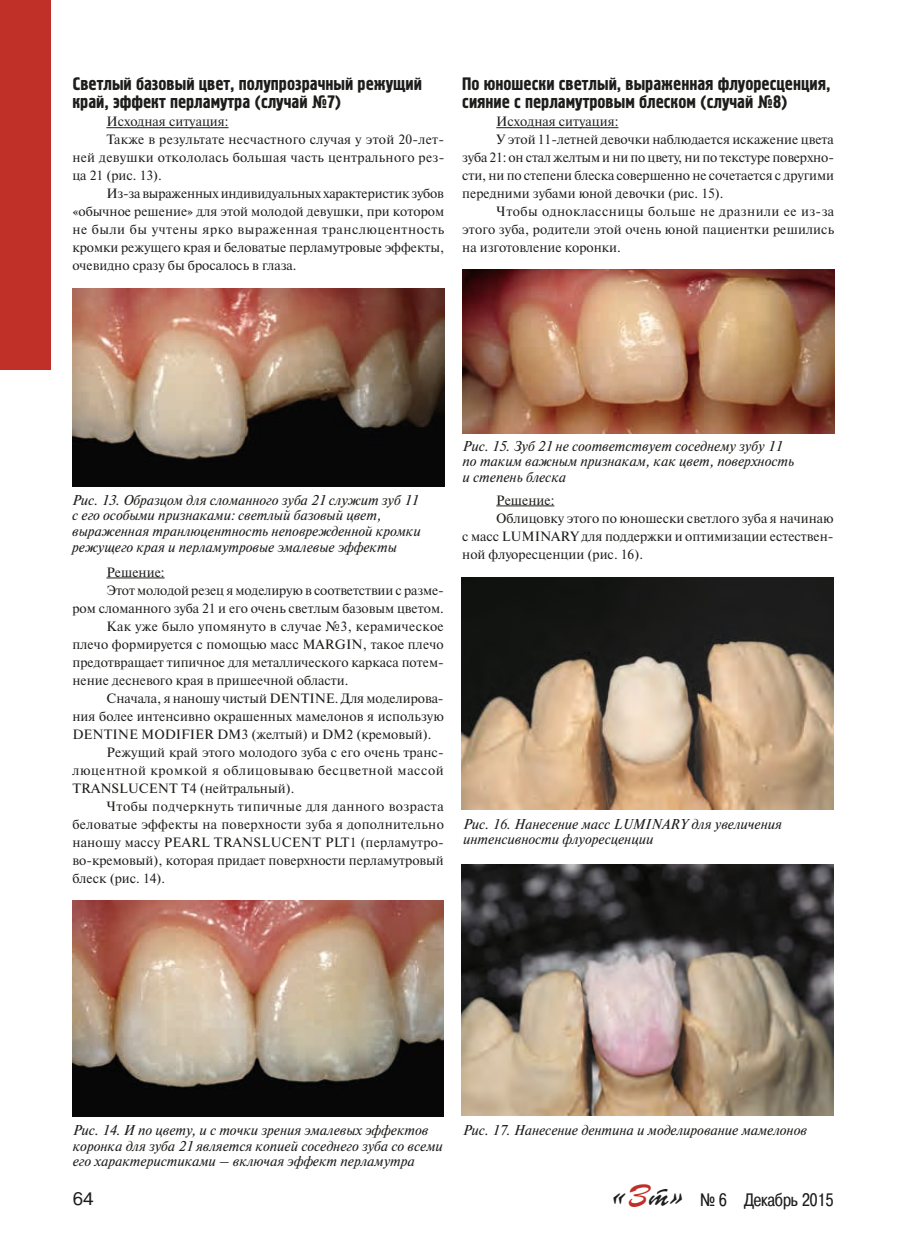
<style>
.page{position:relative;width:915px;height:1255px;background:#fff}
.page>*{position:absolute;margin:0;border:0;box-sizing:border-box;transform-origin:0 0}
.t1{font:18px/18px "Hermes C";color:#1d1d1b}
.t2{font:18px "Pragmatica Cond C";color:#1d1d1b}
.t3{font:18px "Pragmatica C";color:#1d1d1b}
.t4{font:italic 14.25px/15.8px "Newton C";color:#1d1d1b}
.t5{font:13.5px "Newton C";color:#1d1d1b}
.t6{font:13.5px "Newton C";letter-spacing:.02em;color:#1d1d1b}
.t7{font:13.5px "Newton C";letter-spacing:.04em;color:#1d1d1b}
.t8{font:13.5px "Newton C";letter-spacing:.035em;color:#1d1d1b}
.s1{font-family:"Parsek C";font-size:30px}
.s2{font-family:"Parsek C";font-size:30px;color:#c13028}
</style>
<div class="page">
<div style="left:0;top:0;width:51px;height:370px;background:#c13028"></div>
<hr style="left:106px;top:127px;width:122px;height:1px;background:#1d1d1b">
<hr style="left:496px;top:127px;width:122px;height:1px;background:#1d1d1b">
<img style="left:72px;top:288px;width:372px;height:198px">
<img style="left:72px;top:900px;width:371px;height:216px">
<hr style="left:106px;top:577px;width:58px;height:1px;background:#1d1d1b">
<img style="left:462px;top:270px;width:371px;height:163px">
<img style="left:461px;top:577px;width:372px;height:232px">
<hr style="left:496px;top:505px;width:58px;height:1px;background:#1d1d1b">
<img style="left:461px;top:864px;width:371px;height:251px">
<h1 class="t1" style="left:72px;top:76px;width:351px">Светлый базовый цвет, полупрозрачный режущий край, эффект перламутра (случай №7)</h1>
<p class="t5" style="left:106px;top:114px;width:124px">Исходная ситуация:</p>
<p class="t6" style="left:106px;top:132px;width:339px">Также в результате несчастного случая у этой 20-лет-</p>
<p class="t6" style="left:72px;top:150px;width:373px">ней девушки откололась большая часть центрального рез-</p>
<p class="t5" style="left:72px;top:168px;width:91px">ца 21 (рис. 13).</p>
<p class="t5" style="left:106px;top:186px;width:339px">Из-за выраженных индивидуальных характеристик зубов</p>
<p class="t5" style="left:72px;top:204px;width:373px">«обычное решение» для этой молодой девушки, при котором</p>
<p class="t7" style="left:72px;top:222px;width:373px">не были бы учтены ярко выраженная транслюцентность</p>
<p class="t5" style="left:72px;top:240px;width:373px">кромки режущего края и беловатые перламутровые эффекты,</p>
<p class="t5" style="left:72px;top:258px;width:226px">очевидно сразу бы бросалось в глаза.</p>
<h1 class="t1" style="left:462px;top:76px;width:369px">По юношески светлый, выраженная флуоресценция, сияние с перламутровым блеском (случай №8)</h1>
<p class="t5" style="left:496px;top:114px;width:124px">Исходная ситуация:</p>
<p class="t5" style="left:496px;top:132px;width:339px">У этой 11-летней девочки наблюдается искажение цвета</p>
<p class="t5" style="left:462px;top:150px;width:373px">зуба 21: он стал желтым и ни по цвету, ни по текстуре поверхно-</p>
<p class="t5" style="left:462px;top:168px;width:373px">сти, ни по степени блеска совершенно не сочетается с другими</p>
<p class="t5" style="left:462px;top:186px;width:263px">передними зубами юной девочки (рис. 15).</p>
<p class="t8" style="left:496px;top:204px;width:339px">Чтобы одноклассницы больше не дразнили ее из-за</p>
<p class="t5" style="left:462px;top:222px;width:373px">этого зуба, родители этой очень юной пациентки решились</p>
<p class="t5" style="left:462px;top:240px;width:160px">на изготовление коронки.</p>
<p class="t4" style="left:72px;top:492px;width:350px">Рис. 13. Образцом для сломанного зуба 21 служит зуб 11 с его особыми признаками: светлый базовый цвет, выраженная транлюцентность неповрежденной кромки режущего края и перламутровые эмалевые эффекты</p>
<p class="t5" style="left:106px;top:564px;width:60px">Решение:</p>
<p class="t5" style="left:106px;top:582px;width:339px">Этот молодой резец я моделирую в соответствии с разме-</p>
<p class="t5" style="left:72px;top:600px;width:373px">ром сломанного зуба 21 и его очень светлым базовым цветом.</p>
<p class="t6" style="left:106px;top:618px;width:338px">Как уже было упомянуто в случае №3, керамическое</p>
<p class="t5" style="left:72px;top:636px;width:372px">плечо формируется с помощью масс MARGIN, такое плечо</p>
<p class="t5" style="left:72px;top:654px;width:373px">предотвращает типичное для металлического каркаса потем-</p>
<p class="t5" style="left:72px;top:672px;width:277px">нение десневого края в пришеечной области.</p>
<p class="t5" style="left:106px;top:690px;width:338px">Сначала, я наношу чистый DENTINE. Для моделирова-</p>
<p class="t5" style="left:72px;top:708px;width:373px">ния более интенсивно окрашенных мамелонов я использую</p>
<p class="t5" style="left:72px;top:726px;width:360px">DENTINE MODIFIER DM3 (желтый) и DM2 (кремовый).</p>
<p class="t5" style="left:106px;top:744px;width:339px">Режущий край этого молодого зуба с его очень транс-</p>
<p class="t7" style="left:72px;top:762px;width:373px">люцентной кромкой я облицовываю бесцветной массой</p>
<p class="t5" style="left:72px;top:780px;width:223px">TRANSLUCENT T4 (нейтральный).</p>
<p class="t8" style="left:106px;top:798px;width:338px">Чтобы подчеркнуть типичные для данного возраста</p>
<p class="t6" style="left:72px;top:816px;width:373px">беловатые эффекты на поверхности зуба я дополнительно</p>
<p class="t5" style="left:72px;top:834px;width:373px">наношу массу PEARL TRANSLUCENT PLT1 (перламутро-</p>
<p class="t5" style="left:72px;top:852px;width:373px">во-кремовый), которая придает поверхности перламутровый</p>
<p class="t5" style="left:72px;top:870px;width:94px">блеск (рис. 14).</p>
<p class="t4" style="left:462px;top:438px;width:333px">Рис. 15. Зуб 21 не соответствует соседнему зубу 11 по таким важным признакам, как цвет, поверхность и степень блеска</p>
<p class="t5" style="left:496px;top:492px;width:60px">Решение:</p>
<p class="t5" style="left:496px;top:510px;width:339px">Облицовку этого по юношески светлого зуба я начинаю</p>
<p class="t5" style="left:462px;top:528px;width:373px">с масс LUMINARY для поддержки и оптимизации естествен-</p>
<p class="t5" style="left:462px;top:546px;width:182px">ной флуоресценции (рис. 16).</p>
<p class="t4" style="left:462px;top:816px;width:320px">Рис. 16. Нанесение масс LUMINARY для увеличения интенсивности флуоресценции</p>
<p class="t4" style="left:72px;top:1122px;width:371px">Рис. 14. И по цвету, и с точки зрения эмалевых эффектов коронка для зуба 21 является копией соседнего зуба со всеми его характеристиками – включая эффект перламутра</p>
<p class="t4" style="left:462px;top:1122px;width:345px">Рис. 17. Нанесение дентина и моделирование мамелонов</p>
<h1 class="t3" style="left:73px;top:1188px;width:22px">64</h1>
<h1 class="t2" style="left:611px;top:1189px;width:223px"><span class="s1">«</span><span class="s2">З</span><span class="s1">т»</span> № 6 Декабрь 2015</h1>
</div>
